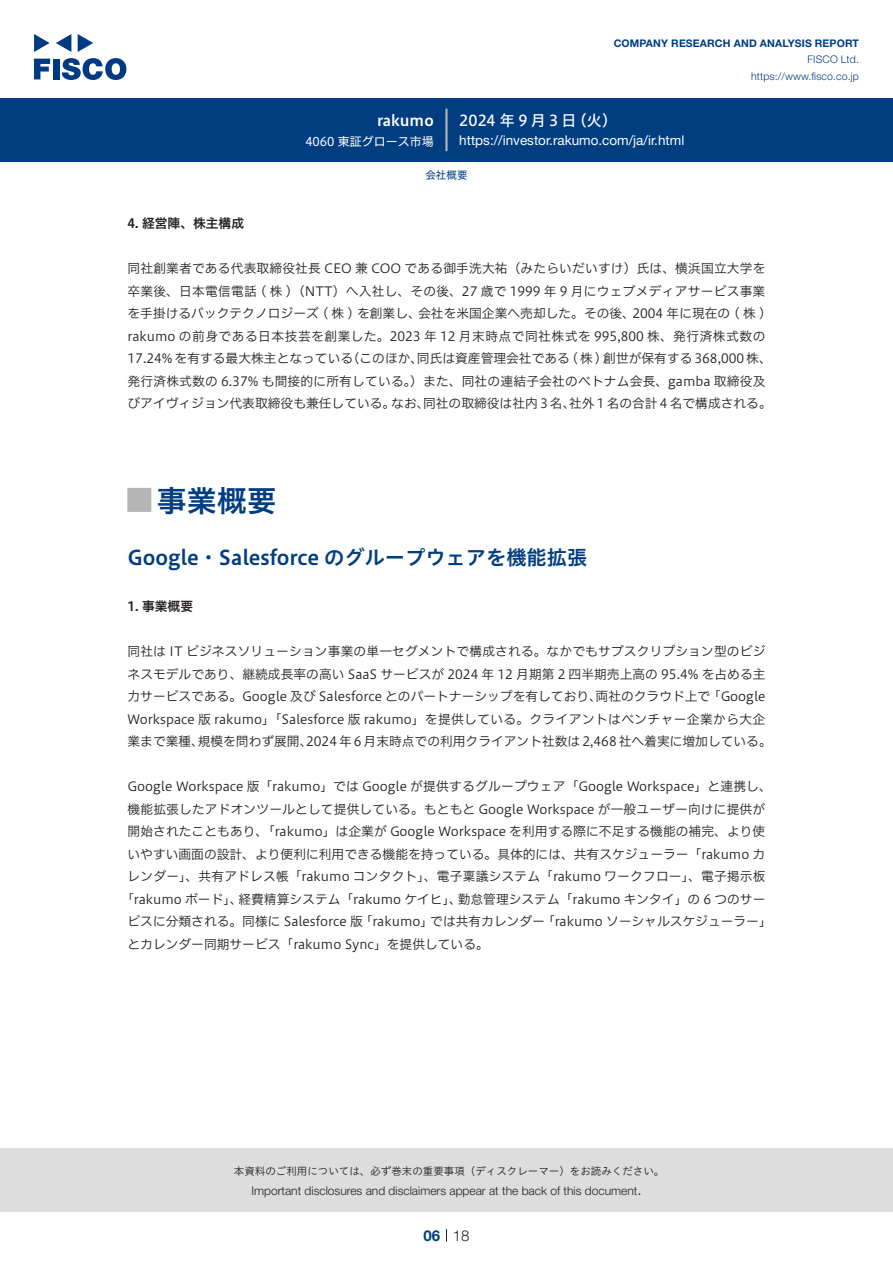
<style>
.page{position:relative;width:893px;height:1263px;background:#fff}
.page>*{position:absolute;margin:0;border:0;box-sizing:border-box;transform-origin:0 0}
.t1{font:30px "Hiragino UD Sans Std N W6";color:#003d81}
.t2{font:24px "Hiragino UD Sans Std N W6";color:#b5b5b6}
.中タイトル{font:20.25px "Hiragino UD Sans Std W6";color:#003d81}
.t3{font:15px "Hiragino UD Sans F Std N W5";letter-spacing:.21em;color:#fff}
.t4{font:15px "Hiragino UD Sans F Std N W6";color:#fff}
.t5{font:300 15px "Helvetica Neue LT Std";color:#231f20}
.t6{font:700 15px "Helvetica Neue LT Std";color:#003d81}
.t7{font:13.5px "Helvetica Neue LT Std";color:#fff}
.本文{font:12.75px/22.5px "Hiragino UD Sans F Std N W3";color:#231f20;text-align:right}
.本文-2{font:12.75px "Hiragino UD Sans F Std N W3";letter-spacing:.04em;color:#231f20}
.小タイトル{font:12.75px "Hiragino UD Sans F Std N W6";color:#231f20}
.t8{font:300 12px "Helvetica Neue LT Std";color:#231f20}
.t9{font:12px "Hiragino UD Sans F Std N W4";color:#fff}
.t10{font:10.5px "Hiragino UD Sans Std W3";color:#231f20}
.t11{font:700 10.5px "Helvetica Neue LT Std";letter-spacing:.015em;color:#003d81}
.t12{font:300 10.5px/16.5px "Helvetica Neue LT Std";letter-spacing:.015em;color:#003d81;text-align:right}
.ヘッダー{font:10.5px "Hiragino UD Sans F Std N W4";color:#003d81}
</style>
<div class="page">
<div style="left:0;top:1148px;width:893px;height:64px;background:#ddd"></div>
<svg style="left:34px;top:59px;width:16px;height:20px"></svg>
<div style="left:53px;top:59px;width:6px;height:20px;background:#003a83"></div>
<svg style="left:62px;top:58px;width:64px;height:22px"></svg>
<svg style="left:34px;top:34px;width:16px;height:18px"></svg>
<svg style="left:78px;top:34px;width:15px;height:18px"></svg>
<svg style="left:56px;top:34px;width:15px;height:18px"></svg>
<div style="left:0;top:98px;width:893px;height:64px;background:#003d81"></div>
<hr style="left:445px;top:109px;width:3px;height:42px;background:#b5b5b6">
<svg style="left:446px;top:1229px;width:1px;height:13px"></svg>
<p class="t4" style="left:377px;top:109px;width:58px">rakumo</p>
<p class="t9" style="left:305px;top:132px;width:130px">4060 東証グロース市場</p>
<p class="t11" style="left:614px;top:37px;width:247px">COMPANY RESEARCH AND ANALYSIS REPORT</p>
<p class="t12" style="left:751px;top:51px;width:109px">FISCO Ltd. https://www.fisco.co j p.</p>
<p class="t3" style="left:459px;top:109px;width:119px">2024年9月3日</p>
<p class="t3" style="left:572px;top:109px;width:47px">（火(</p>
<p class="t7" style="left:459px;top:132px;width:227px">https://investor.rakumo.com j a/ .i r/ html</p>
<p class="ヘッダー" style="left:425px;top:167px;width:43px">会社概要</p>
<p class="小タイトル" style="left:128px;top:214px;width:118px">4. 経営陣、株主構成</p>
<p class="本文" style="left:128px;top:256px;width:639px">同社創業者である代表取締役社長 CEO 兼 COO である御手洗大祐（みたらいだいすけ）氏は、横浜国立大学を卒業後、日本電信電話 ( 株 )（NTT）へ入社し、その後、27 歳で 1999 年 9 月にウェブメディアサービス事業<br>2004 年に現在の ( 株 (</p>
<p class="本文" style="left:128px;top:301px;width:295px">を手掛けるバックテクノロジーズ ( 株 ) を創業し、</p>
<p class="本文-2" style="left:128px;top:326px;width:639px">rakumo の前身である日本技芸を創業した。2023 年 12 月末時点で同社株式を 995,800 株、発行済株式数の</p>
<p class="本文" style="left:417px;top:346px;width:356px">同氏は資産管理会社である( 株 ) 創世が保有する 368,000 株、</p>
<p class="本文" style="left:418px;top:301px;width:218px">会社を米国企業へ売却した。その後、</p>
<p class="本文" style="left:347px;top:346px;width:78px">（このほか、</p>
<p class="本文" style="left:128px;top:346px;width:227px">17.24%を有する最大株主となっている</p>
<p class="本文" style="left:128px;top:369px;width:639px">発行済株式数の 6.37% も間接的に所有している。）また、同社の連結子会社のベトナム会長、gamba 取締役及</p>
<p class="本文" style="left:569px;top:391px;width:204px">社外 1 名の合計 4 名で構成される。</p>
<p class="本文" style="left:128px;top:391px;width:269px">びアイヴィジョン代表取締役も兼任している。</p>
<p class="本文" style="left:423px;top:391px;width:154px">同社の取締役は社内 3 名、</p>
<p class="本文" style="left:391px;top:391px;width:40px">なお、</p>
<p class="t1" style="left:157px;top:477px;width:121px">事業概要</p>
<p class="t2" style="left:128px;top:482px;width:25px">█</p>
<p class="中タイトル" style="left:128px;top:542px;width:461px">Google・Salesforce のグループウェアを機能拡張</p>
<p class="小タイトル" style="left:128px;top:597px;width:67px">1. 事業概要</p>
<p class="本文" style="left:128px;top:640px;width:639px">同社は IT ビジネスソリューション事業の単一セグメントで構成される。なかでもサブスクリプション型のビジネスモデルであり、継続成長率の高い SaaS サービスが 2024 年 12 月期第 2 四半期売上高の 95.4% を占める主「Google</p>
<p class="本文" style="left:128px;top:685px;width:476px">力サービスである。Google 及び Salesforce とのパートナーシップを有しており、</p>
<p class="本文" style="left:128px;top:707px;width:639px">Workspace 版 rakumo」「Salesforce 版 rakumo」を提供している。クライアントはベンチャー企業から大企</p>
<p class="本文" style="left:306px;top:730px;width:467px">2024 年 6 月末時点での利用クライアント社数は 2,468 社へ着実に増加している。</p>
<p class="本文" style="left:596px;top:685px;width:116px">両社のクラウド上で</p>
<p class="本文" style="left:198px;top:730px;width:116px">規模を問わず展開、</p>
<p class="本文" style="left:128px;top:730px;width:78px">業まで業種、</p>
<p class="本文" style="left:128px;top:775px;width:646px">Google Workspace 版「rakumo」では Google が提供するグループウェア「Google Workspace」と連携し、</p>
<p class="本文" style="left:128px;top:797px;width:639px">機能拡張したアドオンツールとして提供している。もともと Google Workspace が一般ユーザー向けに提供が</p>
<p class="本文" style="left:128px;top:820px;width:639px">開始されたこともあり、「rakumo」は企業が Google Workspace を利用する際に不足する機能の補完、より使</p>
<p class="本文" style="left:128px;top:842px;width:639px">いやすい画面の設計、より便利に利用できる機能を持っている。具体的には、共有スケジューラー「rakumo カ</p>
<p class="本文" style="left:128px;top:865px;width:639px">レンダー」、共有アドレス帳「rakumo コンタクト」、電子稟議システム「rakumo ワークフロー」、電子掲示板</p>
<p class="本文" style="left:458px;top:887px;width:309px">勤怠管理システム「rakumo キンタイ」の 6 つのサー</p>
<p class="本文" style="left:121px;top:887px;width:123px">「rakumo ボード」、</p>
<p class="本文" style="left:238px;top:887px;width:225px">経費精算システム「rakumo ケイヒ」、</p>
<p class="本文" style="left:128px;top:910px;width:363px;text-align:left">ビスに分類される。同様に Salesforce 版<br>とカレンダー同期サービス「rakumo Sync」を提供している。</p>
<p class="本文" style="left:430px;top:910px;width:116px">では共有カレンダー</p>
<p class="本文" style="left:542px;top:910px;width:231px">「rakumo ソーシャルスケジューラー「</p>
<p class="本文" style="left:360px;top:910px;width:75px">「rakumo」</p>
<p class="t10" style="left:234px;top:1163px;width:432px">本資料のご利用については、必ず巻末の重要事項（ディスクレーマー）をお読みください。</p>
<p class="t5" style="left:637px;top:1180px;width:6px">.</p>
<p class="t8" style="left:251px;top:1183px;width:387px">Important disclosures and disclaimers appear at the back of this document</p>
<p class="t6" style="left:423px;top:1226px;width:18px">06</p>
<p class="t5" style="left:453px;top:1226px;width:18px">18</p>
</div>
